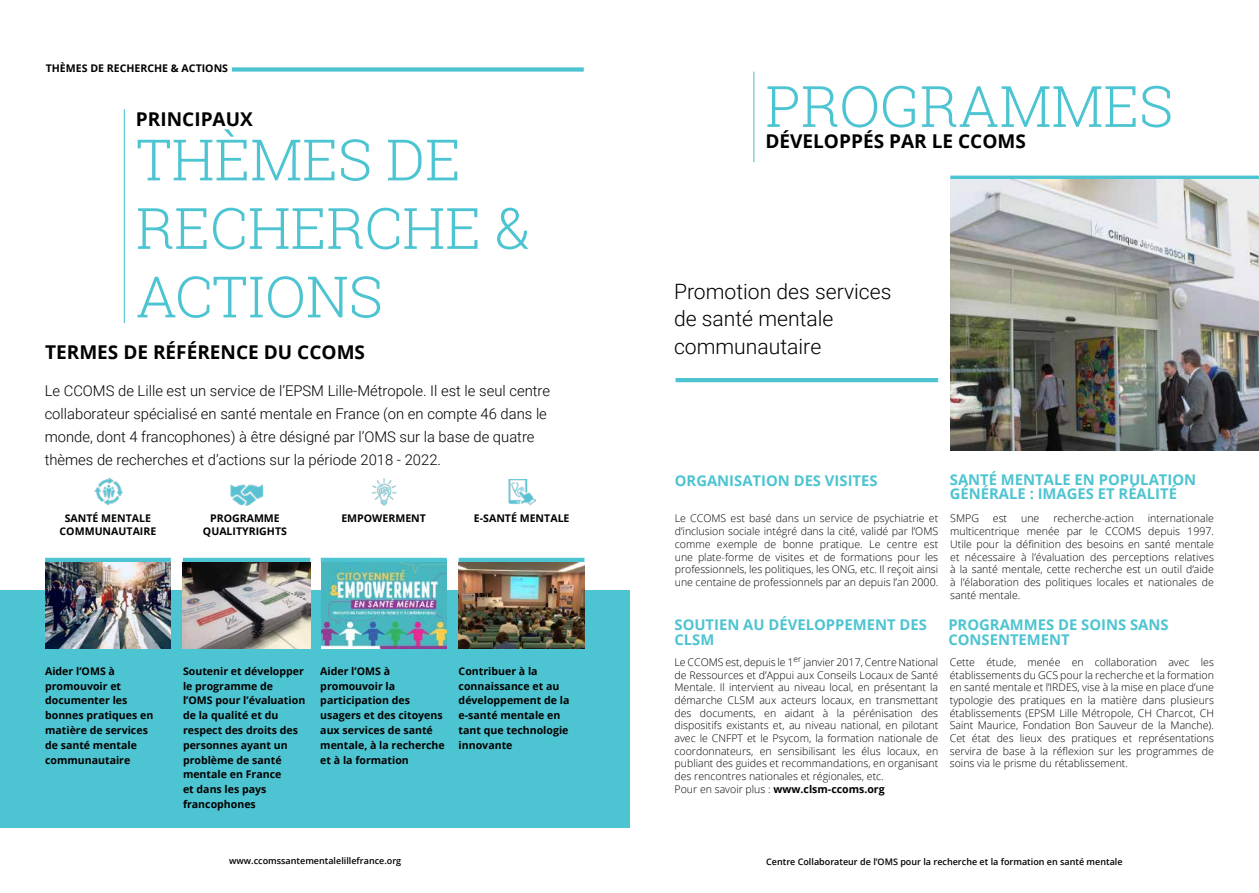
<style>
.page{position:relative;width:1259px;height:893px;background:#fff}
.page>*{position:absolute;margin:0;border:0;box-sizing:border-box;transform-origin:0 0}
.t1{font:300 57.15px/68.6px "Roboto Slab";color:#4dc4d1}
.t2{font:300 21.15px/27.5px "Roboto";color:#000}
.t3{font:700 19.05px "Open Sans";color:#000}
.t4{font:300 14.85px/23.2px "Roboto";color:#000}
.t5{font:700 14.85px/14.9px "Open Sans";color:#4dc4d1}
.t6{font:300 10.5px/12.8px "Open Sans";color:#000;text-align:justify}
.t7{font:700 10.5px/14.9px "Open Sans";color:#000}
.t8{font:600 9px "Open Sans";color:#000}
.s1{font-weight:700}
</style>
<div class="page">
<div style="left:0;top:591px;width:629px;height:237px;background:#4dc4d1"></div>
<img style="left:94px;top:477px;width:29px;height:29px">
<img style="left:230px;top:484px;width:34px;height:22px">
<hr style="left:124px;top:109px;width:1px;height:214px;background:#4dc4d1">
<hr style="left:675px;top:378px;width:263px;height:4px;background:#4dc4d1">
<div style="left:232px;top:67px;width:352px;height:5px;background:#4dc4d1"></div>
<hr style="left:45px;top:558px;width:126px;height:4px;background:#4dc4d1">
<img style="left:371px;top:478px;width:26px;height:28px">
<img style="left:508px;top:479px;width:27px;height:27px">
<svg style="left:950px;top:176px;width:309px;height:4px"></svg>
<img style="left:950px;top:180px;width:309px;height:270px">
<hr style="left:183px;top:558px;width:127px;height:4px;background:#4dc4d1">
<hr style="left:321px;top:558px;width:125px;height:4px;background:#4dc4d1">
<hr style="left:459px;top:558px;width:125px;height:4px;background:#4dc4d1">
<hr style="left:753px;top:72px;width:1px;height:90px;background:#4dc4d1">
<img style="left:183px;top:562px;width:128px;height:86px">
<img style="left:45px;top:562px;width:126px;height:86px">
<img style="left:459px;top:562px;width:125px;height:86px">
<img style="left:321px;top:562px;width:125px;height:86px">
<p class="t7" style="left:46px;top:61px;width:184px">THÈMES DE RECHERCHE &amp; ACTIONS</p>
<h3 class="t3" style="left:136px;top:106px;width:118px">PRINCIPAUX</h3>
<h1 class="t1" style="left:136px;top:124px;width:396px">THÈMES DE<br>RECHERCHE &amp;<br>ACTIONS</h1>
<h3 class="t3" style="left:45px;top:339px;width:321px">TERMES DE RÉFÉRENCE DU CCOMS</h3>
<p class="t4" style="left:45px;top:378px;width:507px">Le CCOMS de Lille est un service de l’EPSM Lille-Métropole. Il est le seul centre collaborateur spécialisé en santé mentale en France (on en compte 46 dans le monde, dont 4 francophones) à être désigné par l’OMS sur la base de quatre thèmes de recherches et d’actions sur la période 2018 - 2022.</p>
<p class="t7" style="left:60px;top:512px;width:98px;line-height:12.8px;text-align:center">SANTÉ MENTALE<br>COMMUNAUTAIRE</p>
<p class="t7" style="left:210px;top:511px;width:71px">PROGRAMME</p>
<p class="t7" style="left:341px;top:511px;width:86px">EMPOWERMENT</p>
<p class="t7" style="left:203px;top:523px;width:86px">QUALITYRIGHTS</p>
<p class="t7" style="left:474px;top:511px;width:97px">E-SANTÉ MENTALE</p>
<p class="t7" style="left:45px;top:663px;width:110px">Aider l’OMS à promouvoir et documenter les bonnes pratiques en matière de services de santé mentale communautaire</p>
<p class="t7" style="left:183px;top:663px;width:124px">Soutenir et développer le programme de l’OMS pour l’évaluation de la qualité et du respect des droits des personnes ayant un problème de santé mentale en France<br>et dans les pays francophones</p>
<p class="t7" style="left:320px;top:663px;width:126px">Aider l’OMS à promouvoir la participation des usagers et des citoyens aux services de santé mentale, à la recherche et à la formation</p>
<p class="t7" style="left:459px;top:663px;width:112px">Contribuer à la connaissance et au développement de la e-santé mentale en tant que technologie innovante</p>
<h1 class="t1" style="left:765px;top:70px;width:409px">PROGRAMMES</h1>
<h3 class="t3" style="left:765px;top:128px;width:262px">DÉVELOPPÉS PAR LE CCOMS</h3>
<h2 class="t2" style="left:674px;top:277px;width:219px">Promotion des services de santé mentale communautaire</h2>
<h3 class="t5" style="left:675px;top:472px;width:204px">ORGANISATION DES VISITES</h3>
<p class="t6" style="left:675px;top:512px;width:265px">Le CCOMS est basé dans un service de psychiatrie et d’inclusion sociale intégré dans la cité, validé par l’OMS comme exemple de bonne pratique. Le centre est une plate-forme de visites et de formations pour les professionnels, les politiques, les ONG, etc. Il reçoit ainsi une centaine de professionnels par an depuis l’an 2000.</p>
<h3 class="t5" style="left:674px;top:617px;width:254px">SOUTIEN AU DÉVELOPPEMENT DES<br>CLSM</h3>
<p class="t6" style="left:674px;top:655px;width:265px;text-align:left">Le CCOMS est, depuis le 1<sup>er</sup> janvier 2017, Centre National de Ressources et d’Appui aux Conseils Locaux de Santé Mentale. Il intervient au niveau local, en présentant la démarche CLSM aux acteurs locaux, en transmettant des documents, en aidant à la pérénisation des dispositifs existants et, au niveau national, en pilotant avec le CNFPT et le Psycom, la formation nationale de coordonnateurs, en sensibilisant les élus locaux, en publiant des guides et recommandations, en organisant des rencontres nationales et régionales, etc.<br>Pour en savoir plus : <span class="s1">www.clsm-ccoms.org</span></p>
<h3 class="t5" style="left:950px;top:471px;width:248px">SANTÉ MENTALE EN POPULATION<br>GÉNÉRALE : IMAGES ET RÉALITÉ</h3>
<p class="t6" style="left:950px;top:512px;width:265px;text-indent:198px">internationale multicentrique menée par le CCOMS depuis 1997.<br>Utile pour la définition des besoins en santé mentale et nécessaire à l’évaluation des perceptions relatives à la santé mentale, cette recherche est un outil d’aide à l’élaboration des politiques locales et nationales de santé mentale.</p>
<p class="t6" style="left:950px;top:512px;width:30px">SMPG</p>
<p class="t6" style="left:993px;top:512px;width:16px">est</p>
<p class="t6" style="left:1021px;top:512px;width:20px">une</p>
<p class="t6" style="left:1053px;top:512px;width:82px">recherche-action</p>
<h3 class="t5" style="left:948px;top:617px;width:222px">PROGRAMMES DE SOINS SANS<br>CONSENTEMENT</h3>
<p class="t6" style="left:950px;top:655px;width:266px">Cette étude, menée en collaboration avec les établissements du GCS pour la recherche et la formation en santé mentale et l’IRDES, vise à la mise en place d’une typologie des pratiques en la matière dans plusieurs établissements (EPSM Lille Métropole, CH Charcot, CH Saint Maurice, Fondation Bon Sauveur de la Manche).<br>Cet état des lieux des pratiques et représentations servira de base à la réflexion sur les programmes de soins via le prisme du rétablissement.</p>
<p class="t8" style="left:229px;top:854px;width:174px">www.ccomssantementalelillefrance.org</p>
<p class="t8" style="left:766px;top:855px;width:358px">Centre Collaborateur de l’OMS pour la recherche et la formation en santé mentale</p>
</div>
